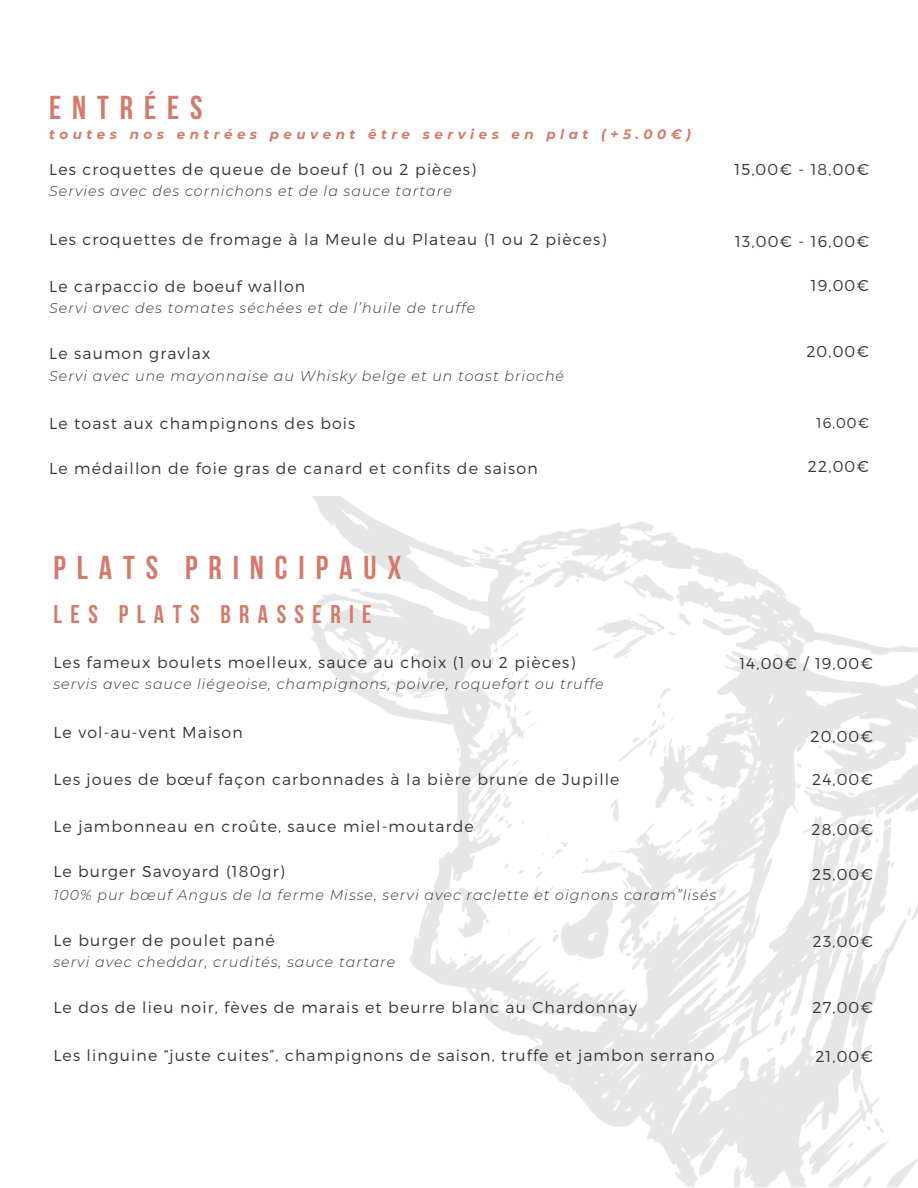
<style>
.page{position:relative;width:918px;height:1188px;background:#fff}
.page>*{position:absolute;margin:0;border:0;box-sizing:border-box;transform-origin:0 0}
.t1{font:700 33px "Bebas Neue";letter-spacing:.33em;color:#d47a6b}
.t2{font:700 25.5px "Bebas Neue";letter-spacing:.33em;color:#d47a6b}
.t3{font:300 15.75px "Montserrat";letter-spacing:.07em;color:#343639}
.t4{font:italic 300 14.25px "Montserrat";letter-spacing:.07em;color:#343639}
.t5{font:300 14.25px "Montserrat";color:#343639}
.t6{font:italic 700 13.5px "Montserrat";letter-spacing:.33em;color:#d47a6b}
</style>
<div class="page">
<img style="left:311px;top:496px;width:607px;height:691px">
<h1 class="t1" style="left:49px;top:89px;width:155px">ENTRÉES</h1>
<p class="t6" style="left:49px;top:124px;width:643px">toutes nos entrées peuvent être servies en plat (+5.00€)</p>
<p class="t3" style="left:49px;top:160px;width:428px">Les croquettes de queue de boeuf (1 ou 2 pièces)</p>
<p class="t4" style="left:49px;top:181px;width:404px">Servies avec des cornichons et de la sauce tartare</p>
<p class="t3" style="left:49px;top:229px;width:559px">Les croquettes de fromage à la Meule du Plateau (1 ou 2 pièces)</p>
<p class="t3" style="left:49px;top:277px;width:257px">Le carpaccio de boeuf wallon</p>
<p class="t4" style="left:49px;top:298px;width:427px">Servi avec des tomates séchées et de l’huile de truffe</p>
<p class="t3" style="left:49px;top:344px;width:163px">Le saumon gravlax</p>
<p class="t4" style="left:49px;top:366px;width:516px">Servi avec une mayonnaise au Whisky belge et un toast brioché</p>
<p class="t3" style="left:49px;top:414px;width:308px">Le toast aux champignons des bois</p>
<p class="t3" style="left:49px;top:459px;width:490px">Le médaillon de foie gras de canard et confits de saison</p>
<p class="t3" style="left:735px;top:160px;width:136px">15,00€ - 18,00€</p>
<p class="t3" style="left:735px;top:232px;width:135px">13,00€ - 16,00€</p>
<p class="t3" style="left:811px;top:276px;width:60px">19,00€</p>
<p class="t3" style="left:806px;top:341px;width:64px">20,00€</p>
<p class="t5" style="left:817px;top:414px;width:54px">16,00€</p>
<p class="t3" style="left:808px;top:456px;width:62px">22,00€</p>
<h1 class="t1" style="left:53px;top:550px;width:350px">PLATS PRINCIPAUX</h1>
<h2 class="t2" style="left:54px;top:600px;width:320px">LES PLATS BRASSERIE</h2>
<p class="t3" style="left:53px;top:653px;width:523px">Les fameux boulets moelleux, sauce au choix (1 ou 2 pièces)</p>
<p class="t4" style="left:53px;top:675px;width:552px">servis avec sauce liégeoise, champignons, poivre, roquefort ou truffe</p>
<p class="t3" style="left:53px;top:722px;width:191px">Le vol-au-vent Maison</p>
<p class="t3" style="left:53px;top:770px;width:568px">Les joues de bœuf façon carbonnades à la bière brune de Jupille</p>
<p class="t3" style="left:53px;top:817px;width:422px">Le jambonneau en croûte, sauce miel-moutarde</p>
<p class="t3" style="left:53px;top:862px;width:233px">Le burger Savoyard (180gr)</p>
<p class="t4" style="left:53px;top:885px;width:665px">100% pur bœuf Angus de la ferme Misse, servi avec raclette et oignons caram”lisés</p>
<p class="t3" style="left:53px;top:931px;width:223px">Le burger de poulet pané</p>
<p class="t4" style="left:53px;top:952px;width:344px">servi avec cheddar, crudités, sauce tartare</p>
<p class="t3" style="left:53px;top:998px;width:585px">Le dos de lieu noir, fèves de marais et beurre blanc au Chardonnay</p>
<p class="t3" style="left:53px;top:1045px;width:663px">Les linguine “juste cuites”, champignons de saison, truffe et jambon serrano</p>
<p class="t3" style="left:739px;top:654px;width:135px">14,00€ / 19,00€</p>
<p class="t3" style="left:810px;top:726px;width:64px">20,00€</p>
<p class="t3" style="left:812px;top:770px;width:62px">24,00€</p>
<p class="t3" style="left:811px;top:819px;width:63px">28,00€</p>
<p class="t3" style="left:812px;top:864px;width:62px">25,00€</p>
<p class="t3" style="left:813px;top:932px;width:62px">23,00€</p>
<p class="t3" style="left:812px;top:998px;width:62px">27,00€</p>
<p class="t3" style="left:815px;top:1047px;width:59px">21,00€</p>
</div>
